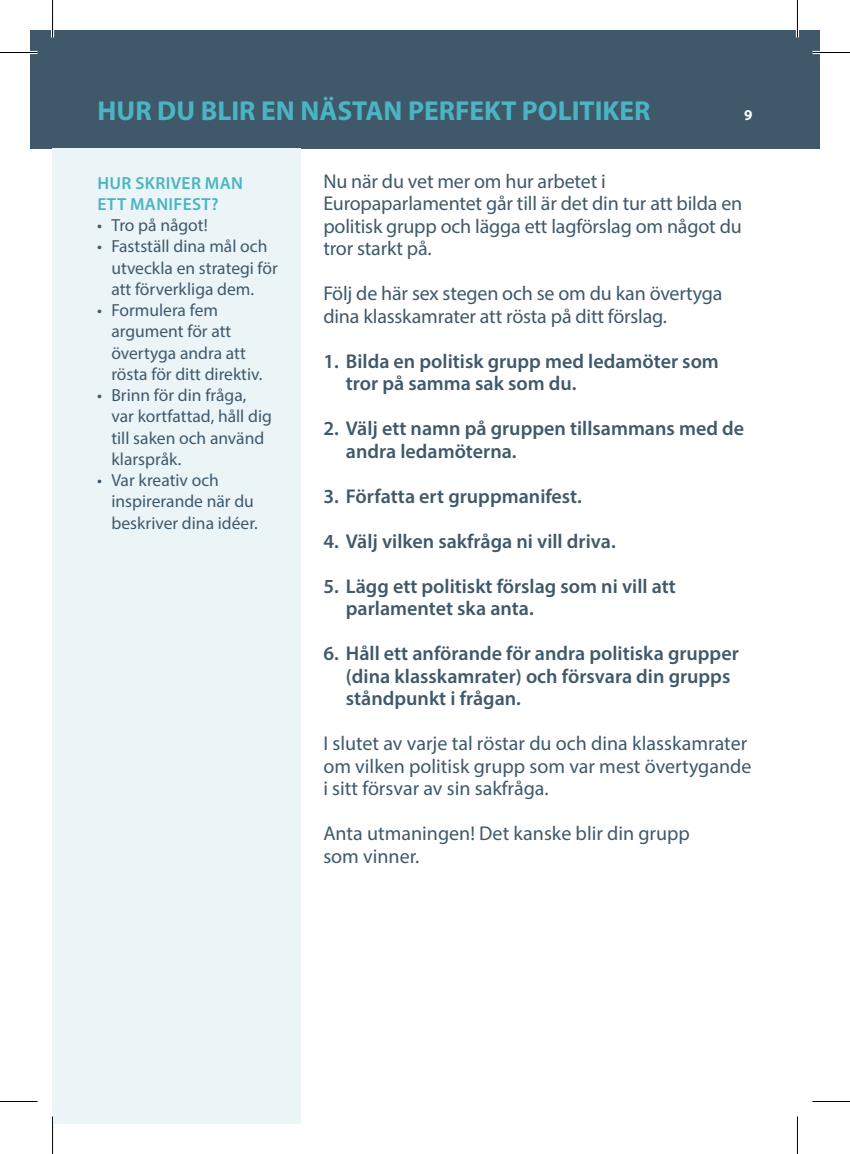
<style>
.page{position:relative;width:850px;height:1154px;background:#fff}
.page>*{position:absolute;margin:0;border:0;box-sizing:border-box;transform-origin:0 0}
.t1{font:700 27.5px "Myriad Pro";color:#4bb4c3}
.t2{font:20px/22.5px "Myriad Pro";letter-spacing:-.01em;color:#3f596b}
.t3{font:600 20px/22.5px "Myriad Pro";color:#3f596b}
.t4{font:17.5px/21.2px "Myriad Pro";color:#3f596b}
.t5{font:600 17.5px/21.2px "Myriad Pro";letter-spacing:.02em;color:#4bb4c3}
.t6{font:700 15px "Myriad Pro";color:#fff}
</style>
<div class="page">
<div style="left:30px;top:30px;width:789px;height:118px;background:#3f596b"></div>
<div style="left:52px;top:148px;width:249px;height:976px;background:#ebf5f7"></div>
<hr style="left:0;top:51px;width:38px;height:3px;background:#fff">
<hr style="left:812px;top:51px;width:37px;height:3px;background:#fff">
<hr style="left:51px;top:0;width:3px;height:38px;background:#fff">
<hr style="left:51px;top:1116px;width:3px;height:38px;background:#fff">
<hr style="left:795px;top:0;width:3px;height:38px;background:#fff">
<hr style="left:0;top:52px;width:38px;height:1px;background:#000">
<hr style="left:812px;top:52px;width:37px;height:1px;background:#000">
<hr style="left:0;top:1101px;width:38px;height:1px;background:#000">
<hr style="left:812px;top:1101px;width:37px;height:1px;background:#000">
<hr style="left:52px;top:0;width:1px;height:38px;background:#000">
<hr style="left:52px;top:1116px;width:1px;height:38px;background:#000">
<hr style="left:796px;top:0;width:1px;height:38px;background:#000">
<hr style="left:796px;top:1116px;width:1px;height:38px;background:#000">
<h1 class="t1" style="left:98px;top:93px;width:554px">HUR DU BLIR EN NÄSTAN PERFEKT POLITIKER</h1>
<p class="t6" style="left:743px;top:105px;width:10px">9</p>
<p class="t5" style="left:97px;top:172px;width:147px">HUR SKRIVER MAN<br>ETT MANIFEST?</p>
<p class="t4" style="left:97px;top:214px;width:112px">• Tro på något!</p>
<p class="t4" style="left:111px;top:236px;width:168px;text-indent:-14px">• Fastställ dina mål och utveckla en strategi för att förverkliga dem.</p>
<p class="t4" style="left:111px;top:299px;width:152px;text-indent:-14px">• Formulera fem argument för att övertyga andra att rösta för ditt direktiv.</p>
<p class="t4" style="left:111px;top:384px;width:162px;text-indent:-14px">• Brinn för din fråga, var kortfattad, håll dig till saken och använd klarspråk.</p>
<p class="t4" style="left:111px;top:469px;width:148px;text-indent:-14px">• Var kreativ och inspirerande när du beskriver dina idéer.</p>
<p class="t2" style="left:323px;top:169px;width:420px">Nu när du vet mer om hur arbetet i Europaparlamentet går till är det din tur att bilda en politisk grupp och lägga ett lagförslag om något du tror starkt på.</p>
<p class="t2" style="left:323px;top:282px;width:400px">Följ de här sex stegen och se om du kan övertyga dina klasskamrater att rösta på ditt förslag.</p>
<p class="t3" style="left:346px;top:349px;width:374px;text-indent:-22px">1. Bilda en politisk grupp med ledamöter som tror på samma sak som du.</p>
<p class="t3" style="left:346px;top:417px;width:399px;text-indent:-22px">2. Välj ett namn på gruppen tillsammans med de andra ledamöterna.</p>
<p class="t3" style="left:323px;top:484px;width:260px">3. Författa ert gruppmanifest.</p>
<p class="t3" style="left:323px;top:529px;width:294px">4. Välj vilken sakfråga ni vill driva.</p>
<p class="t3" style="left:346px;top:574px;width:331px;text-indent:-22px">5. Lägg ett politiskt förslag som ni vill att parlamentet ska anta.</p>
<p class="t3" style="left:346px;top:642px;width:394px;text-indent:-22px">6. Håll ett anförande för andra politiska grupper (dina klasskamrater) och försvara din grupps ståndpunkt i frågan.</p>
<p class="t2" style="left:323px;top:732px;width:429px">I slutet av varje tal röstar du och dina klasskamrater om vilken politisk grupp som var mest övertygande i sitt försvar av sin sakfråga.</p>
<p class="t2" style="left:323px;top:822px;width:368px">Anta utmaningen! Det kanske blir din grupp som vinner.</p>
</div>
